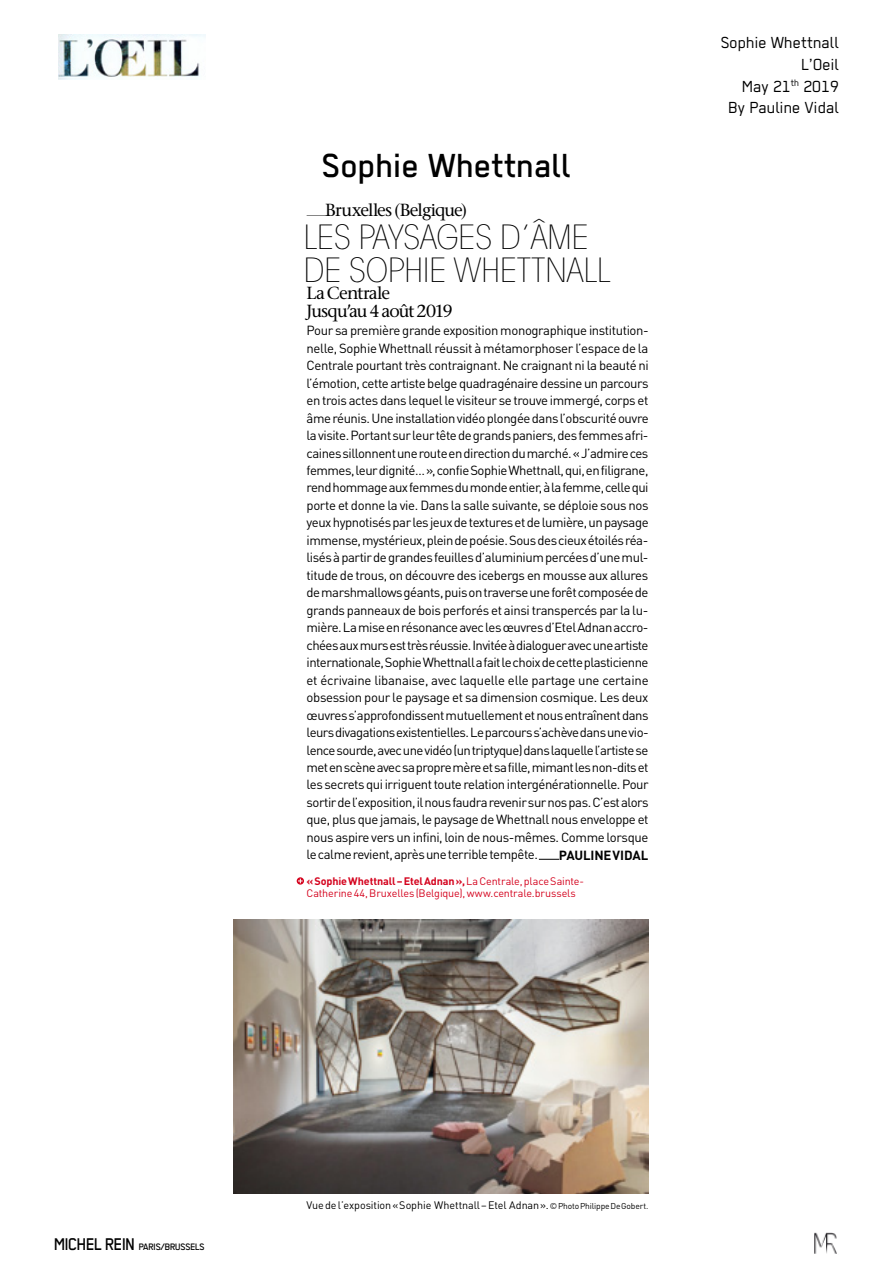
<style>
.page{position:relative;width:893px;height:1263px;background:#fff}
.page>*{position:absolute;margin:0;border:0;box-sizing:border-box;transform-origin:0 0}
.t1{font:500 37.5px "Regular";color:#000}
.t2{font:200 condensed 33.15px/33.2px "ITC Avant Garde Std";color:#000;scale:1.1 1}
.t3{font:18px/21.6px "Regular";color:#000;text-align:right}
.t4{font:500 17.4px/17.4px "Stone Serif Std";letter-spacing:-.055em;color:#000}
.t5{font:13.05px/17.4px "DIN Pro";letter-spacing:-.035em;color:#000;text-align:justify}
.t6{font:700 13.05px "DIN Pro";letter-spacing:.045em;color:#000}
.t7{font:10.8px/12.1px "DIN Pro";letter-spacing:-.01em;color:#d4021d}
.t8{font:10.8px "DIN Pro";letter-spacing:-.01em;color:#000}
.t9{font:500 10.5px "Regular";letter-spacing:-.05em;color:#000}
.s1{font-family:"DIN Pro";font-weight:300;font-size:12px}
.s2{font-weight:700}
.s3{font-size:19.05px}
.s4{font-size:8.4px}
</style>
<div class="page">
<img style="left:814px;top:1232px;width:23px;height:22px">
<img style="left:59px;top:34px;width:146px;height:46px">
<svg style="left:539px;top:859px;width:20px;height:1px"></svg>
<svg style="left:297px;top:877px;width:7px;height:8px"></svg>
<svg style="left:298px;top:879px;width:5px;height:4px"></svg>
<img style="left:233px;top:919px;width:415px;height:274px">
<h1 class="t1" style="left:322px;top:145px;width:251px">Sophie Whettnall</h1>
<h3 class="t4" style="left:307px;top:201px;width:162px"><span class="s1">_</span>Bruxelles (Belgique)</h3>
<h2 class="t2" style="left:304px;top:221px;width:280px">LES PAYSAGES D’ÂME<br>DE SOPHIE WHETTNALL</h2>
<h3 class="t4" style="left:307px;top:284px;width:148px">La Centrale<br>Jusqu’au 4 août 2019</h3>
<p class="t5" style="left:307px;top:320px;width:344px">Pour sa première grande exposition monographique institution&shy;nelle, Sophie Whettnall réussit à métamorphoser l’espace de la Centrale pourtant très contraignant. Ne craignant ni la beauté ni l’émotion, cette artiste belge quadragénaire dessine un parcours en trois actes dans lequel le visiteur se trouve immergé, corps et âme réunis. Une installation vidéo plongée dans l’obscurité ouvre la visite. Portant sur leur tête de grands paniers, des femmes afri&shy;caines sillonnent une route en direction du marché. « J’admire ces femmes, leur dignité… », confie Sophie Whettnall, qui, en filigrane, rend hommage aux femmes du monde entier, à la femme, celle qui porte et donne la vie. Dans la salle suivante, se déploie sous nos yeux hypnotisés par les jeux de textures et de lumière, un paysage immense, mystérieux, plein de poésie. Sous des cieux étoilés réa&shy;lisés à partir de grandes feuilles d’aluminium percées d’une mul&shy;titude de trous, on découvre des icebergs en mousse aux allures de marshmallows géants, puis on traverse une forêt composée de grands panneaux de bois perforés et ainsi transpercés par la lu&shy;mière. La mise en résonance avec les œuvres d’Etel Adnan accro&shy;chées aux murs est très réussie. Invitée à dialoguer avec une artiste internationale, Sophie Whettnall a fait le choix de cette plasticienne et écrivaine libanaise, avec laquelle elle partage une certaine obsession pour le paysage et sa dimension cosmique. Les deux œuvres s’approfondissent mutuellement et nous entraînent dans leurs divagations existentielles. Le parcours s’achève dans une vio&shy;lence sourde, avec une vidéo (un triptyque) dans laquelle l’artiste se met en scène avec sa propre mère et sa fille, mimant les non-dits et les secrets qui irriguent toute relation intergénérationnelle. Pour sortir de l’exposition, il nous faudra revenir sur nos pas. C’est alors que, plus que jamais, le paysage de Whettnall nous enveloppe et nous aspire vers un infini, loin de nous-mêmes. Comme lorsque le calme revient, après une terrible tempête.</p>
<p class="t6" style="left:559px;top:844px;width:91px">Pauline Vidal</p>
<p class="t7" style="left:307px;top:873px;width:279px"><span class="s2">« Sophie Whettnall –etel adnan »,</span> La Centrale, place Sainte-<br>Catherine 44, Bruxelles (Belgique), www.centrale.brussels</p>
<h3 class="t3" style="left:721px;top:32px;width:120px">Sophie Whettnall<br>L’Oeil<br>May 21<sup>th</sup> 2019<br>By Pauline Vidal</h3>
<p class="t9" style="left:54px;top:1241px;width:153px"><span class="s3">MICHEL REIN</span> PARIS/BRUSSELS</p>
<p class="t8" style="left:307px;top:1196px;width:343px">Vue de l’exposition «Sophie Whettnall – Etel Adnan». <span class="s4">© Photo Philippe De Gobert.</span></p>
</div>
